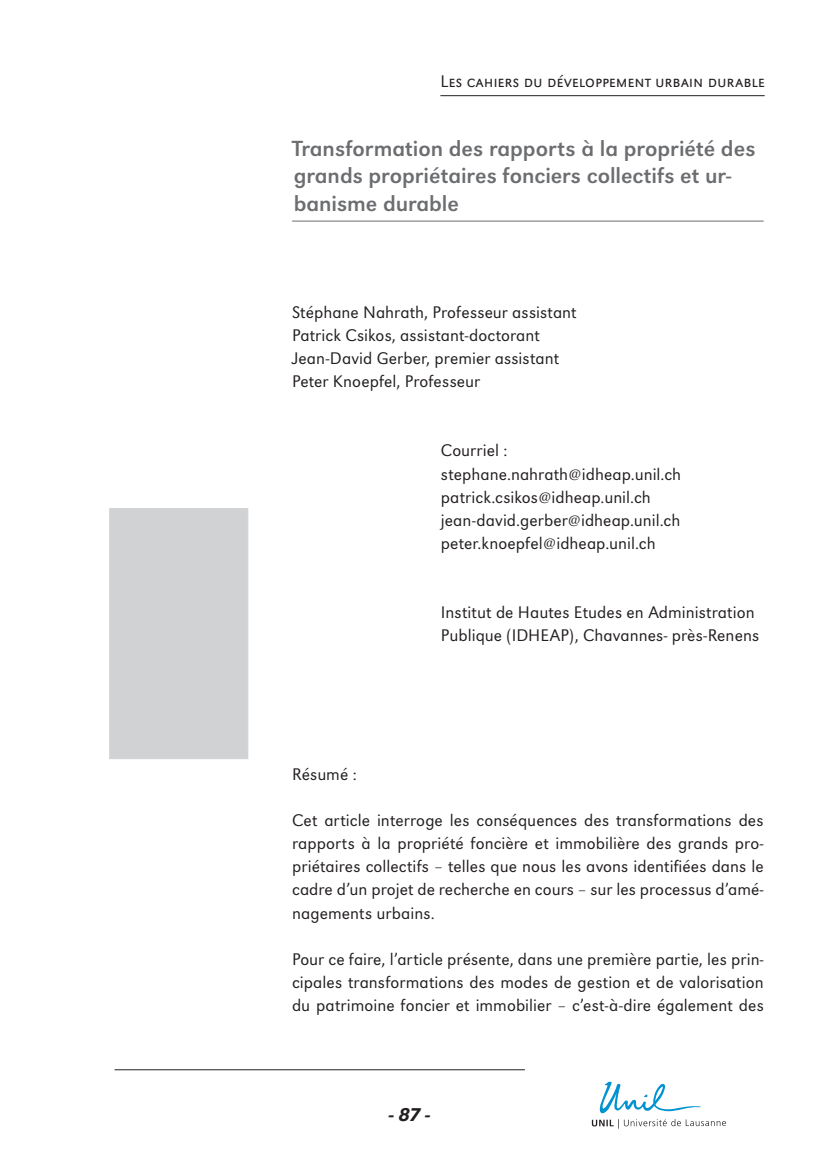
<style>
.page{position:relative;width:819px;height:1166px;background:#fff}
.page>*{position:absolute;margin:0;border:0;box-sizing:border-box;transform-origin:0 0}
.t1{font:22.75px/27.3px "URW Grotesk T";color:#6c6d70}
.t2{font:italic 500 19.25px "URW Grotesk T";color:#231f20}
.t3{font:300 17.5px/23.1px "URW Grotesk T";letter-spacing:.005em;color:#231f20}
.t4{font:300 17.5px "URW Grotesk SCT";letter-spacing:.005em;color:#231f20}
</style>
<div class="page">
<hr style="left:440px;top:95px;width:324px;height:1px;background:#231f20">
<svg style="left:591px;top:1081px;width:135px;height:48px"></svg>
<div style="left:109px;top:508px;width:139px;height:251px;background:#d1d2d4"></div>
<hr style="left:114px;top:1069px;width:411px;height:1px;background:#231f20">
<hr style="left:292px;top:221px;width:471px;height:1px;background:#6c6d70">
<p class="t4" style="left:440px;top:71px;width:326px">Les cahiers du développement urbain durable</p>
<h1 class="t1" style="left:292px;top:135px;width:465px">Transformation des rapports à la propriété des grands propriétaires fonciers collectifs et ur&shy;banisme durable</h1>
<p class="t3" style="left:292px;top:300px;width:286px">Stéphane Nahrath, Professeur assistant Patrick Csikos, assistant-doctorant Jean-David Gerber, premier assistant Peter Knoepfel, Professeur</p>
<p class="t3" style="left:441px;top:439px;width:242px">Courriel : stephane.nahrath@idheap.unil.ch patrick.csikos@idheap.unil.ch jean-david.gerber@idheap.unil.ch peter.knoepfel@idheap.unil.ch</p>
<p class="t3" style="left:441px;top:601px;width:320px">Institut de Hautes Etudes en Administration<br>Publique (IDHEAP), Chavannes- près-Renens</p>
<p class="t3" style="left:292px;top:762px;width:66px">Résumé :</p>
<p class="t3" style="left:292px;top:808px;width:473px;text-align:justify">Cet article interroge les conséquences des transformations des rapports à la propriété foncière et immobilière des grands pro&shy;priétaires collectifs – telles que nous les avons identifiées dans le cadre d’un projet de recherche en cours – sur les processus d’amé&shy;nagements urbains.</p>
<p class="t3" style="left:292px;top:947px;width:473px;text-align:justify">Pour ce faire, l’article présente, dans une première partie, les prin&shy;cipales transformations des modes de gestion et de valorisation du patrimoine foncier et immobilier – c’est-à-dire également des</p>
<p class="t2" style="left:388px;top:1103px;width:43px">- 87 -</p>
</div>
